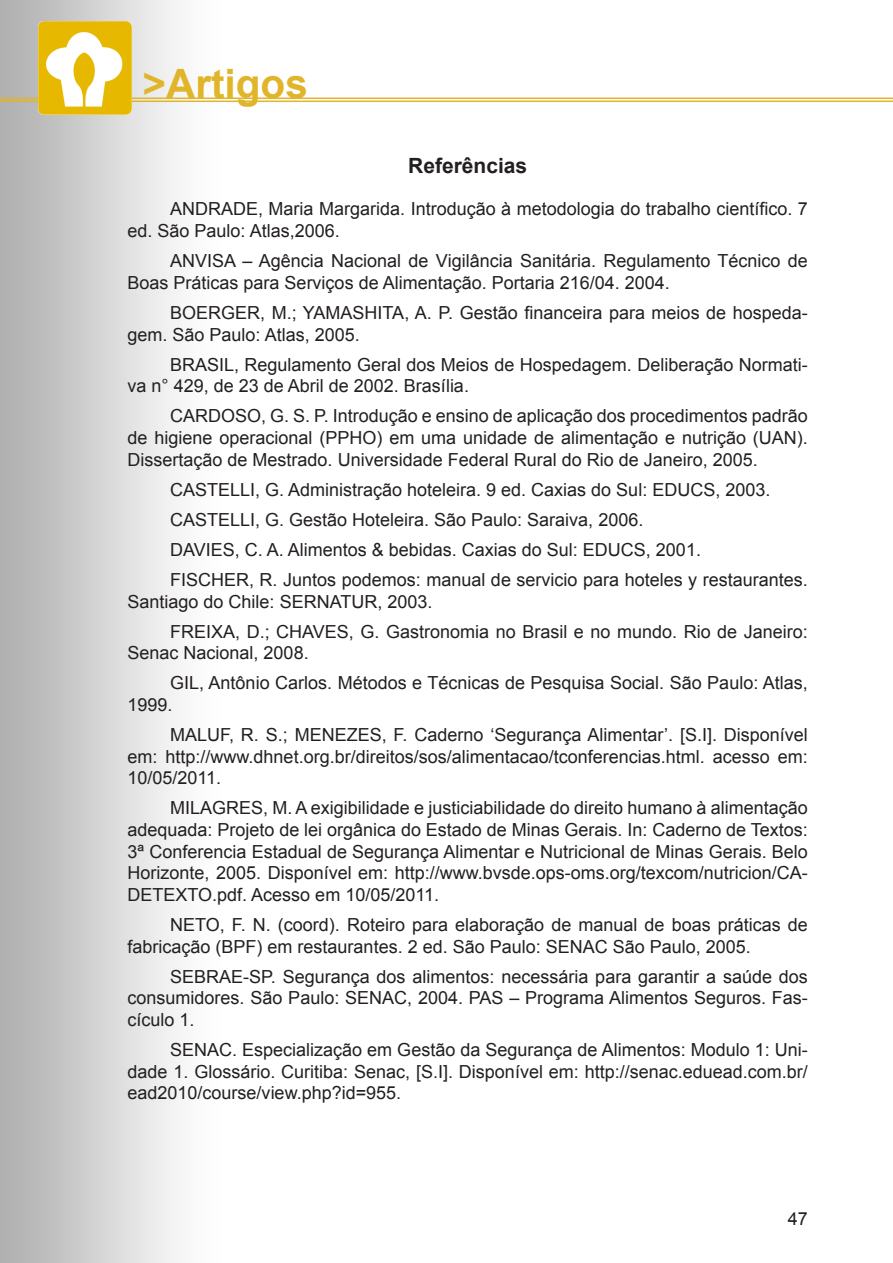
<style>
.page{position:relative;width:893px;height:1263px;background:#fff}
.page>*{position:absolute;margin:0;border:0;box-sizing:border-box;transform-origin:0 0}
.t1{font:700 40.5px "Arial";color:#e1b529}
.Meio-Subtitulo{font:700 21px "Arial";color:#231f20}
.Corpo-texto{font:18px/21.6px "Arial";color:#231f20}
</style>
<div class="page">
<hr style="left:0;top:98px;width:893px;height:1px;background:#e1b529">
<hr style="left:0;top:101px;width:893px;height:1px;background:#e1b529">
<img style="left:38px;top:21px;width:94px;height:94px">
<h1 class="t1" style="left:142px;top:56px;width:167px">&gt;Artigos</h1>
<p class="Meio-Subtitulo" style="left:408px;top:151px;width:121px">Referências</p>
<p class="Corpo-texto" style="left:128px;top:199px;width:682px;text-indent:43px">ANDRADE, Maria Margarida. Introdução à metodologia do trabalho científico. 7 ed. São Paulo: Atlas,2006.</p>
<p class="Corpo-texto" style="left:128px;top:250px;width:682px;text-indent:43px">ANVISA – Agência Nacional de Vigilância Sanitária. Regulamento Técnico de<br>Boas Práticas para Serviços de Alimentação. Portaria 216/04. 2004.</p>
<p class="Corpo-texto" style="left:128px;top:302px;width:682px;text-indent:43px">BOERGER, M.; YAMASHITA, A. P. Gestão financeira para meios de hospeda&shy;gem. São Paulo: Atlas, 2005.</p>
<p class="Corpo-texto" style="left:128px;top:354px;width:682px;text-indent:43px">BRASIL, Regulamento Geral dos Meios de Hospedagem. Deliberação Normati&shy;va n° 429, de 23 de Abril de 2002. Brasília.</p>
<p class="Corpo-texto" style="left:128px;top:405px;width:682px;text-align:justify;text-indent:43px">CARDOSO, G. S. P. Introdução e ensino de aplicação dos procedimentos padrão de higiene operacional (PPHO) em uma unidade de alimentação e nutrição (UAN).<br>Dissertação de Mestrado. Universidade Federal Rural do Rio de Janeiro, 2005.</p>
<p class="Corpo-texto" style="left:170px;top:479px;width:602px">CASTELLI, G. Administração hoteleira. 9 ed. Caxias do Sul: EDUCS, 2003.</p>
<p class="Corpo-texto" style="left:170px;top:509px;width:475px">CASTELLI, G. Gestão Hoteleira. São Paulo: Saraiva, 2006.</p>
<p class="Corpo-texto" style="left:170px;top:539px;width:532px">DAVIES, C. A. Alimentos &amp; bebidas. Caxias do Sul: EDUCS, 2001.</p>
<p class="Corpo-texto" style="left:128px;top:569px;width:682px;text-indent:43px">FISCHER, R. Juntos podemos: manual de servicio para hoteles y restaurantes.<br>Santiago do Chile: SERNATUR, 2003.</p>
<p class="Corpo-texto" style="left:128px;top:621px;width:682px;text-indent:43px">FREIXA, D.; CHAVES, G. Gastronomia no Brasil e no mundo. Rio de Janeiro:<br>Senac Nacional, 2008.</p>
<p class="Corpo-texto" style="left:128px;top:672px;width:682px;text-indent:43px">GIL, Antônio Carlos. Métodos e Técnicas de Pesquisa Social. São Paulo: Atlas,<br>1999.</p>
<p class="Corpo-texto" style="left:128px;top:724px;width:682px;text-align:justify;text-indent:43px">MALUF, R. S.; MENEZES, F. Caderno ‘Segurança Alimentar’. [S.I]. Disponível em: http://www.dhnet.org.br/direitos/sos/alimentacao/tconferencias.html. acesso em:<br>10/05/2011.</p>
<p class="Corpo-texto" style="left:128px;top:797px;width:682px;text-align:justify;text-indent:43px">MILAGRES, M. A exigibilidade e justiciabilidade do direito humano à alimentação adequada: Projeto de lei orgânica do Estado de Minas Gerais. In: Caderno de Textos:<br>3ª Conferencia Estadual de Segurança Alimentar e Nutricional de Minas Gerais. Belo Horizonte, 2005. Disponível em: http://www.bvsde.ops-oms.org/texcom/nutricion/CA-DETEXTO.pdf. Acesso em 10/05/2011.</p>
<p class="Corpo-texto" style="left:128px;top:914px;width:682px;text-indent:43px">NETO, F. N. (coord). Roteiro para elaboração de manual de boas práticas de fabricação (BPF) em restaurantes. 2 ed. São Paulo: SENAC São Paulo, 2005.</p>
<p class="Corpo-texto" style="left:128px;top:966px;width:682px;text-align:justify;text-indent:43px">SEBRAE-SP. Segurança dos alimentos: necessária para garantir a saúde dos consumidores. São Paulo: SENAC, 2004. PAS – Programa Alimentos Seguros. Fas&shy;cículo 1.</p>
<p class="Corpo-texto" style="left:128px;top:1039px;width:682px;text-align:justify;text-indent:43px">SENAC. Especialização em Gestão da Segurança de Alimentos: Modulo 1: Uni&shy;dade 1. Glossário. Curitiba: Senac, [S.I]. Disponível em: http://senac.eduead.com.br/ ead2010/course/view.php?id=955.</p>
<p class="Corpo-texto" style="left:788px;top:1208px;width:22px">47</p>
</div>
